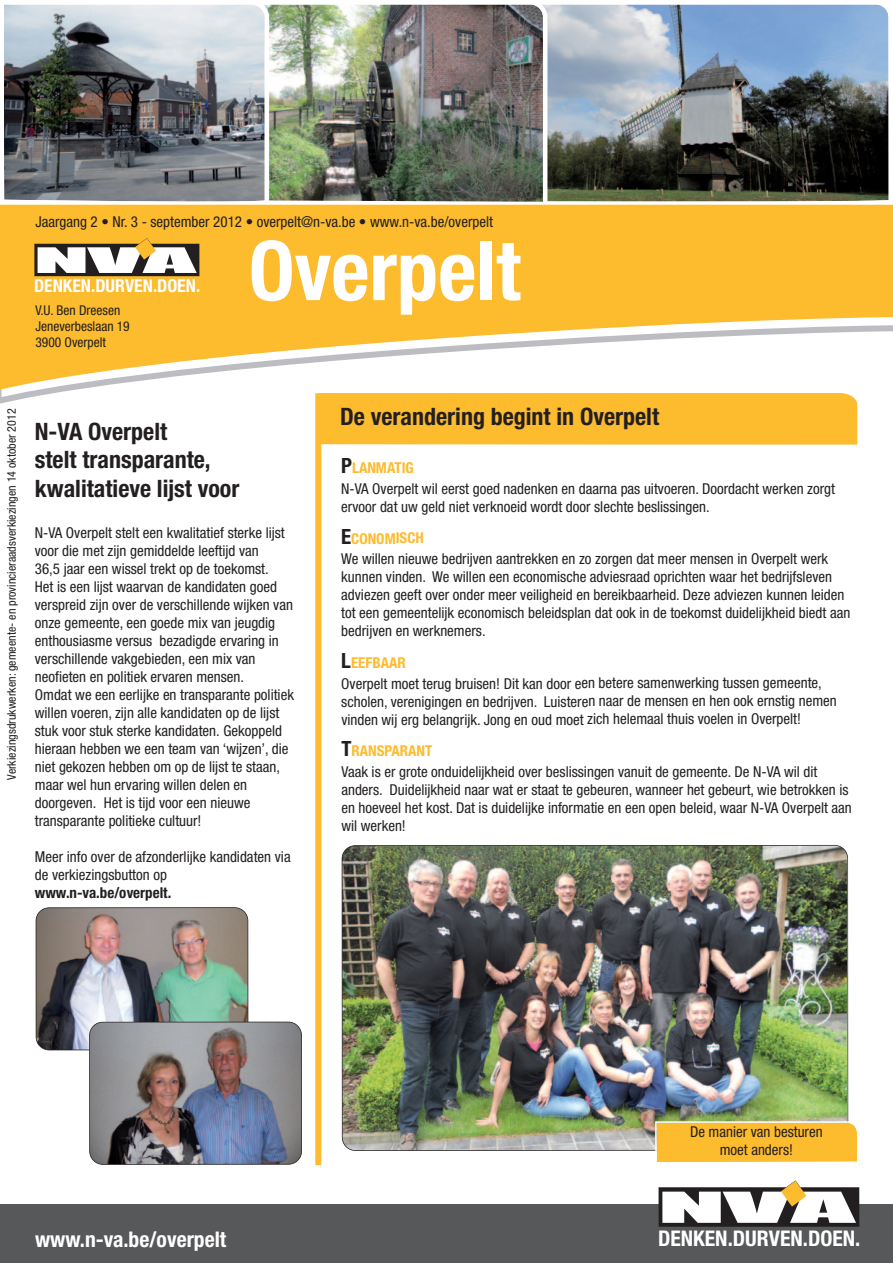
<style>
.page{position:relative;width:893px;height:1263px;background:#fff}
.page>*{position:absolute;margin:0;border:0;box-sizing:border-box;transform-origin:0 0}
.t1{font:700 condensed 82.5px "Helvetica Neue LT Std";color:#fff}
.t2{font:700 condensed 24px/28.8px "Helvetica Neue LT Std";color:#231f20}
.t3{font:700 condensed 21.6px "Helvetica Neue LT Std";color:#fff}
.t4{font:700 condensed 17.7px "Helvetica Neue LT Std";color:#fff}
.t5{font:condensed 15px/18px "Helvetica Neue LT Std";color:#231f20}
.t6{font:700 condensed 15px "Helvetica Neue LT Std";color:#231f20}
.t7{font:condensed 13.5px/16.2px "Helvetica Neue LT Std";color:#231f20}
.t8{font:condensed 12px "Helvetica Neue LT Std";color:#231f20}
.s1{font-weight:700;font-size:21px}
.s2{font-weight:700;color:#fdbb2e}
</style>
<div class="page">
<div style="left:0;top:1205px;width:893px;height:58px;background:#57585a"></div>
<svg style="left:658px;top:1180px;width:201px;height:47px"></svg>
<img style="left:547px;top:4px;width:346px;height:201px">
<img style="left:269px;top:4px;width:278px;height:201px">
<img style="left:0;top:4px;width:269px;height:201px">
<div style="left:321px;top:405px;width:537px;height:40px;background:#fdbb2e"></div>
<svg style="left:0;top:390px;width:858px;height:15px"></svg>
<svg style="left:0;top:205px;width:893px;height:185px;fill:#fdbb2e"></svg>
<svg style="left:34px;top:238px;width:165px;height:38px"></svg>
<div style="left:315px;top:393px;width:6px;height:772px;background:#fdbb2e"></div>
<img style="left:342px;top:845px;width:505px;height:305px;border-radius:13px">
<div style="left:342px;top:845px;width:506px;height:306px;border:2px solid #231f20;border-radius:14px"></div>
<img style="left:36px;top:908px;width:212px;height:142px;border-radius:13px">
<div style="left:36px;top:907px;width:212px;height:143px;border:2px solid #231f20;border-radius:14px"></div>
<img style="left:90px;top:1022px;width:212px;height:142px;border-radius:13px">
<div style="left:89px;top:1022px;width:213px;height:143px;border:2px solid #231f20;border-radius:14px"></div>
<svg style="left:655px;top:1121px;width:202px;height:41px;background:#fbbe39"></svg>
<p class="t5" style="left:35px;top:214px;width:459px">Jaargang 2 • Nr. 3 - september 2012 • overpelt@n-va.be • www.n-va.be/overpelt</p>
<p class="t4" style="left:34px;top:280px;width:168px">DENKEN.DURVEN.DOEN.</p>
<p class="t7" style="left:35px;top:303px;width:96px">V.U. Ben Dreesen<br>Jeneverbeslaan 19<br>3900 Overpelt</p>
<h1 class="t1" style="left:249px;top:241px;width:273px">Overpelt</h1>
<p class="t8" style="left:7px;top:780px;width:373px;rotate:-90deg">Verkiezingsdrukwerken: gemeente- en provincieraadsverkiezingen 14 oktober 2012</p>
<h2 class="t2" style="left:35px;top:419px;width:206px">N-VA Overpelt<br>stelt transparante, kwalitatieve lijst voor</h2>
<p class="t5" style="left:35px;top:524px;width:261px">N-VA Overpelt stelt een kwalitatief sterke lijst voor die met zijn gemiddelde leeftijd van<br>36,5 jaar een wissel trekt op de toekomst.<br>Het is een lijst waarvan de kandidaten goed verspreid zijn over de verschillende wijken van onze gemeente, een goede mix van jeugdig enthousiasme versus bezadigde ervaring in verschillende vakgebieden, een mix van neofieten en politiek ervaren mensen.<br>Omdat we een eerlijke en transparante politiek willen voeren, zijn alle kandidaten op de lijst stuk voor stuk sterke kandidaten. Gekoppeld hieraan hebben we een team van ‘wijzen’, die niet gekozen hebben om op de lijst te staan, maar wel hun ervaring willen delen en doorgeven. Het is tijd voor een nieuwe transparante politieke cultuur!</p>
<p class="t5" style="left:35px;top:848px;width:257px">Meer info over de afzonderlijke kandidaten via de verkiezingsbutton op</p>
<p class="t6" style="left:35px;top:887px;width:138px">www.n-va.be/overpelt.</p>
<h2 class="t2" style="left:340px;top:405px;width:320px">De verandering begint in Overpelt</h2>
<p class="t5" style="left:341px;top:459px;width:495px;line-height:20.7px"><span class="s1">P</span><span class="s2">LANMATIG<br></span>N-VA Overpelt wil eerst goed nadenken en daarna pas uitvoeren. Doordacht werken zorgt</p>
<p class="t5" style="left:341px;top:492px;width:370px;line-height:31.3px">ervoor dat uw geld niet verknoeid wordt door slechte beslissingen.<br><span class="s1">E</span><span class="s2">CONOMISCH</span></p>
<p class="t5" style="left:341px;top:551px;width:511px">We willen nieuwe bedrijven aantrekken en zo zorgen dat meer mensen in Overpelt werk kunnen vinden. We willen een economische adviesraad oprichten waar het bedrijfsleven adviezen geeft over onder meer veiligheid en bereikbaarheid. Deze adviezen kunnen leiden tot een gemeentelijk economisch beleidsplan dat ook in de toekomst duidelijkheid biedt aan bedrijven en werknemers.</p>
<p class="t5" style="left:341px;top:653px;width:482px;line-height:20.7px"><span class="s1">L</span><span class="s2">EEFBAAR<br></span>Overpelt moet terug bruisen! Dit kan door een betere samenwerking tussen gemeente,</p>
<p class="t5" style="left:341px;top:693px;width:497px">scholen, verenigingen en bedrijven. Luisteren naar de mensen en hen ook ernstig nemen vinden wij erg belangrijk. Jong en oud moet zich helemaal thuis voelen in Overpelt!</p>
<p class="t5" style="left:341px;top:741px;width:478px;line-height:20.9px"><span class="s1">T</span><span class="s2">RANSPARANT<br></span>Vaak is er grote onduidelijkheid over beslissingen vanuit de gemeente. De N-VA wil dit</p>
<p class="t5" style="left:341px;top:782px;width:512px">anders. Duidelijkheid naar wat er staat te gebeuren, wanneer het gebeurt, wie betrokken is en hoeveel het kost. Dat is duidelijke informatie en een open beleid, waar N-VA Overpelt aan wil werken!</p>
<p class="t5" style="left:690px;top:1124px;width:134px;text-align:center">De manier van besturen moet anders!</p>
<h3 class="t3" style="left:35px;top:1231px;width:193px">www.n-va.be/overpelt</h3>
<h3 class="t3" style="left:658px;top:1231px;width:204px">DENKEN.DURVEN.DOEN.</h3>
</div>
